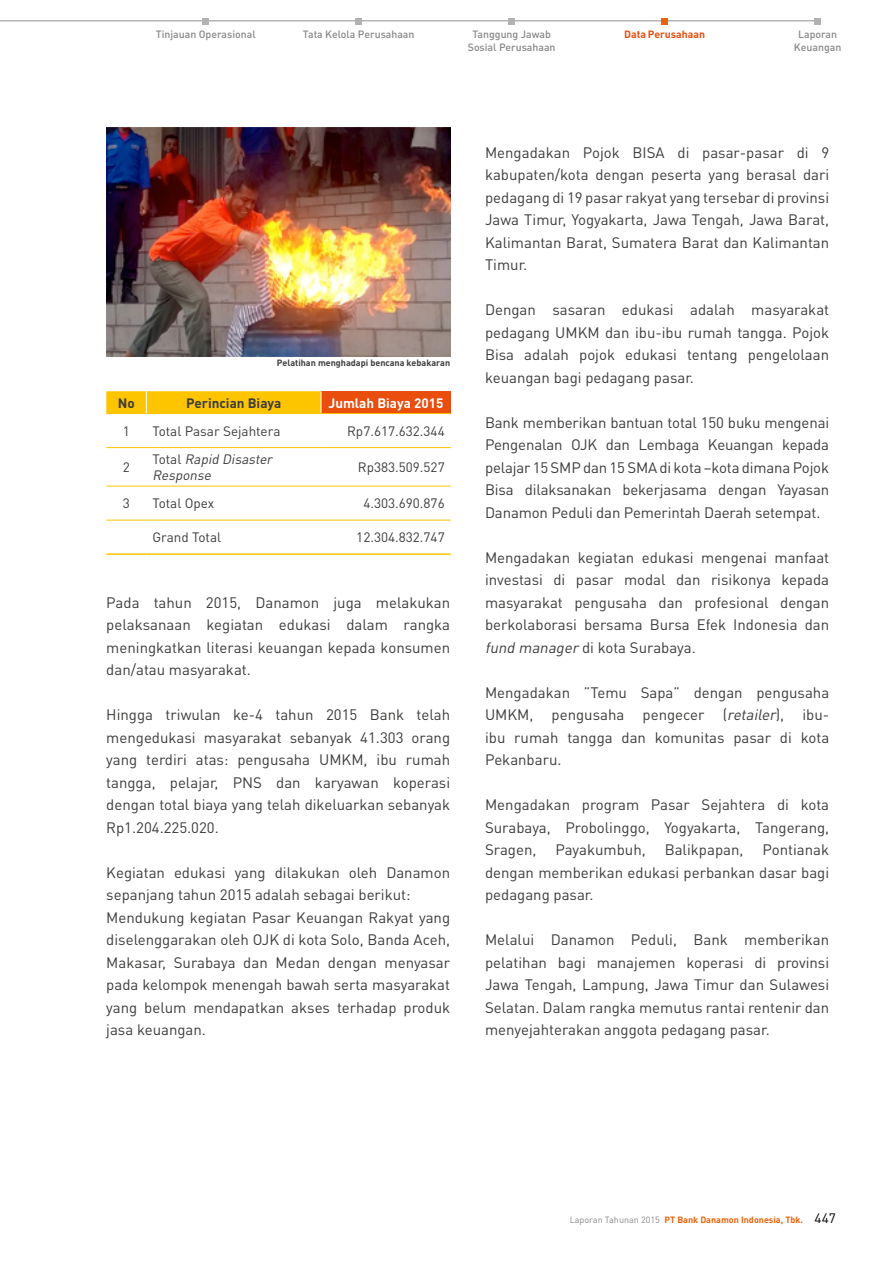
<style>
.page{position:relative;width:893px;height:1263px;background:#fff}
.page>*{position:absolute;margin:0;border:0;box-sizing:border-box;transform-origin:0 0}
.t1{font:15px/22.5px "DIN Pro";color:#3c3c3b;text-align:justify}
.t2{font:13.5px "DIN Pro";color:#3c3c3b}
.t3{font:italic 13.5px/16.2px "DIN Pro";color:#3c3c3b}
.t4{font:700 13.5px "DIN Pro";color:#3c3c3b}
.t5{font:700 13.5px "DIN Pro";color:#fff}
.t6{font:500 10.5px/12.6px "DIN Pro";color:#878787;text-align:center}
.t7{font:700 10.5px "DIN Pro";color:#e94e0f}
.t8{font:700 9px "DIN Pro";color:#eb6209}
.t9{font:700 9px "DIN Pro";color:#3c3c3b}
.s1{font-style:normal}
.s2{font-style:italic}
.s3{font-weight:400;color:#878787}
.s4{font-weight:400;font-size:13.5px;color:#000}
</style>
<div class="page">
<hr style="left:0;top:21px;width:816px;height:1px;background:#909090">
<svg style="left:203px;top:18px;width:6px;height:6px"></svg>
<svg style="left:356px;top:18px;width:6px;height:6px"></svg>
<svg style="left:509px;top:18px;width:6px;height:6px"></svg>
<svg style="left:662px;top:18px;width:6px;height:6px"></svg>
<svg style="left:815px;top:18px;width:6px;height:6px"></svg>
<img style="left:106px;top:128px;width:344px;height:229px">
<div style="left:321px;top:391px;width:130px;height:23px;background:#e94e0f"></div>
<div style="left:106px;top:391px;width:216px;height:22px;background:#fdc400"></div>
<hr style="left:106px;top:413px;width:40px;height:1px;background:#fdc400">
<hr style="left:146px;top:413px;width:175px;height:1px;background:#fdc400">
<hr style="left:321px;top:413px;width:130px;height:1px;background:#fdc400">
<hr style="left:106px;top:447px;width:40px;height:1px;background:#fdc400">
<hr style="left:146px;top:447px;width:175px;height:1px;background:#fdc400">
<hr style="left:321px;top:447px;width:130px;height:1px;background:#fdc400">
<hr style="left:106px;top:486px;width:40px;height:1px;background:#fdc400">
<hr style="left:146px;top:486px;width:175px;height:1px;background:#fdc400">
<hr style="left:321px;top:486px;width:130px;height:1px;background:#fdc400">
<hr style="left:106px;top:520px;width:40px;height:1px;background:#fdc400">
<hr style="left:146px;top:520px;width:175px;height:1px;background:#fdc400">
<hr style="left:321px;top:520px;width:130px;height:1px;background:#fdc400">
<hr style="left:106px;top:553px;width:40px;height:2px;background:#fdc400">
<hr style="left:146px;top:553px;width:175px;height:2px;background:#fdc400">
<hr style="left:321px;top:553px;width:130px;height:2px;background:#fdc400">
<p class="t6" style="left:156px;top:28px;width:101px">Tinjauan Operasional</p>
<p class="t6" style="left:303px;top:28px;width:113px">Tata Kelola Perusahaan</p>
<p class="t6" style="left:468px;top:28px;width:89px">Tanggung Jawab<br>Sosial Perusahaan</p>
<p class="t7" style="left:624px;top:27px;width:82px">Data Perusahaan</p>
<p class="t6" style="left:794px;top:28px;width:49px">Laporan<br>Keuangan</p>
<p class="t9" style="left:277px;top:357px;width:175px">Pelatihan menghadapi bencana kebakaran</p>
<p class="t4" style="left:118px;top:393px;width:18px">No</p>
<p class="t4" style="left:186px;top:393px;width:97px">Perincian Biaya</p>
<p class="t5" style="left:328px;top:393px;width:116px">Jumlah Biaya 2015</p>
<p class="t2" style="left:123px;top:422px;width:9px">1</p>
<p class="t2" style="left:152px;top:422px;width:130px">Total Pasar Sejahtera</p>
<p class="t2" style="left:347px;top:422px;width:99px">Rp7.617.632.344</p>
<p class="t2" style="left:123px;top:458px;width:9px">2</p>
<p class="t3" style="left:152px;top:450px;width:124px"><span class="s1">To t a l</span> Rapid Disaster<br>Response</p>
<p class="t2" style="left:358px;top:458px;width:88px">Rp383.509.527</p>
<p class="t2" style="left:123px;top:494px;width:9px">3</p>
<p class="t2" style="left:152px;top:494px;width:63px">Total Opex</p>
<p class="t2" style="left:363px;top:494px;width:83px">4.303.690.876</p>
<p class="t2" style="left:152px;top:528px;width:70px">Grand Total</p>
<p class="t2" style="left:356px;top:528px;width:90px">12.304.832.747</p>
<p class="t1" style="left:106px;top:590px;width:345px">Pada tahun 2015, Danamon juga melakukan pelaksanaan kegiatan edukasi dalam rangka meningkatkan literasi keuangan kepada konsumen dan/atau masyarakat.</p>
<p class="t1" style="left:106px;top:703px;width:345px">Hingga triwulan ke-4 tahun 2015 Bank telah mengedukasi masyarakat sebanyak 41.303 orang yang terdiri atas: pengusaha UMKM, ibu rumah tangga, pelajar, PNS dan karyawan koperasi dengan total biaya yang telah dikeluarkan sebanyak Rp1.204.225.020.</p>
<p class="t1" style="left:106px;top:860px;width:345px;text-align:left">Kegiatan edukasi yang dilakukan oleh Danamon sepanjang tahun 2015 adalah sebagai berikut:<br>Mendukung kegiatan Pasar Keuangan Rakyat yang diselenggarakan oleh OJK di kota Solo, Banda Aceh, Makasar, Surabaya dan Medan dengan menyasar pada kelompok menengah bawah serta masyarakat yang belum mendapatkan akses terhadap produk jasa keuangan.</p>
<p class="t1" style="left:485px;top:140px;width:346px">Mengadakan Pojok BISA di pasar-pasar di 9 kabupaten/kota dengan peserta yang berasal dari pedagang di 19 pasar rakyat yang tersebar di provinsi Jawa Timur, Yogyakarta, Jawa Tengah, Jawa Barat, Kalimantan Barat, Sumatera Barat dan Kalimantan Timur.</p>
<p class="t1" style="left:485px;top:298px;width:346px">Dengan sasaran edukasi adalah masyarakat pedagang UMKM dan ibu-ibu rumah tangga. Pojok Bisa adalah pojok edukasi tentang pengelolaan keuangan bagi pedagang pasar.</p>
<p class="t1" style="left:485px;top:410px;width:346px">Bank memberikan bantuan total 150 buku mengenai Pengenalan OJK dan Lembaga Keuangan kepada pelajar 15 SMP dan 15 SMA di kota –kota dimana Pojok Bisa dilaksanakan bekerjasama dengan Yayasan Danamon Peduli dan Pemerintah Daerah setempat.</p>
<p class="t1" style="left:485px;top:545px;width:346px">Mengadakan kegiatan edukasi mengenai manfaat investasi di pasar modal dan risikonya kepada masyarakat pengusaha dan profesional dengan berkolaborasi bersama Bursa Efek Indonesia dan <span class="s2">fund manager</span> di kota Surabaya.</p>
<p class="t1" style="left:485px;top:680px;width:346px">Mengadakan ”Temu Sapa” dengan pengusaha UMKM, pengusaha pengecer (<span class="s2">retailer</span>), ibu&shy;ibu rumah tangga dan komunitas pasar di kota Pekanbaru.</p>
<p class="t1" style="left:485px;top:793px;width:346px">Mengadakan program Pasar Sejahtera di kota Surabaya, Probolinggo, Yogyakarta, Tangerang, Sragen,</p>
<p class="t1" style="left:485px;top:838px;width:346px;text-indent:277px">Pontianak dengan memberikan edukasi perbankan dasar bagi pedagang pasar.</p>
<p class="t1" style="left:485px;top:928px;width:346px">Melalui Danamon Peduli, Bank memberikan pelatihan bagi manajemen koperasi di provinsi Jawa Tengah, Lampung, Jawa Timur dan Sulawesi Selatan. Dalam rangka memutus rantai rentenir dan menyejahterakan anggota pedagang pasar.</p>
<p class="t1" style="left:555px;top:838px;width:92px">Payakumbuh,</p>
<p class="t1" style="left:665px;top:838px;width:80px">Balikpapan,</p>
<p class="t8" style="left:570px;top:1213px;width:268px"><span class="s3">Laporan Tahunan 2015</span> PT Bank Danamon Indonesia, Tbk. <span class="s4">447</span></p>
</div>
